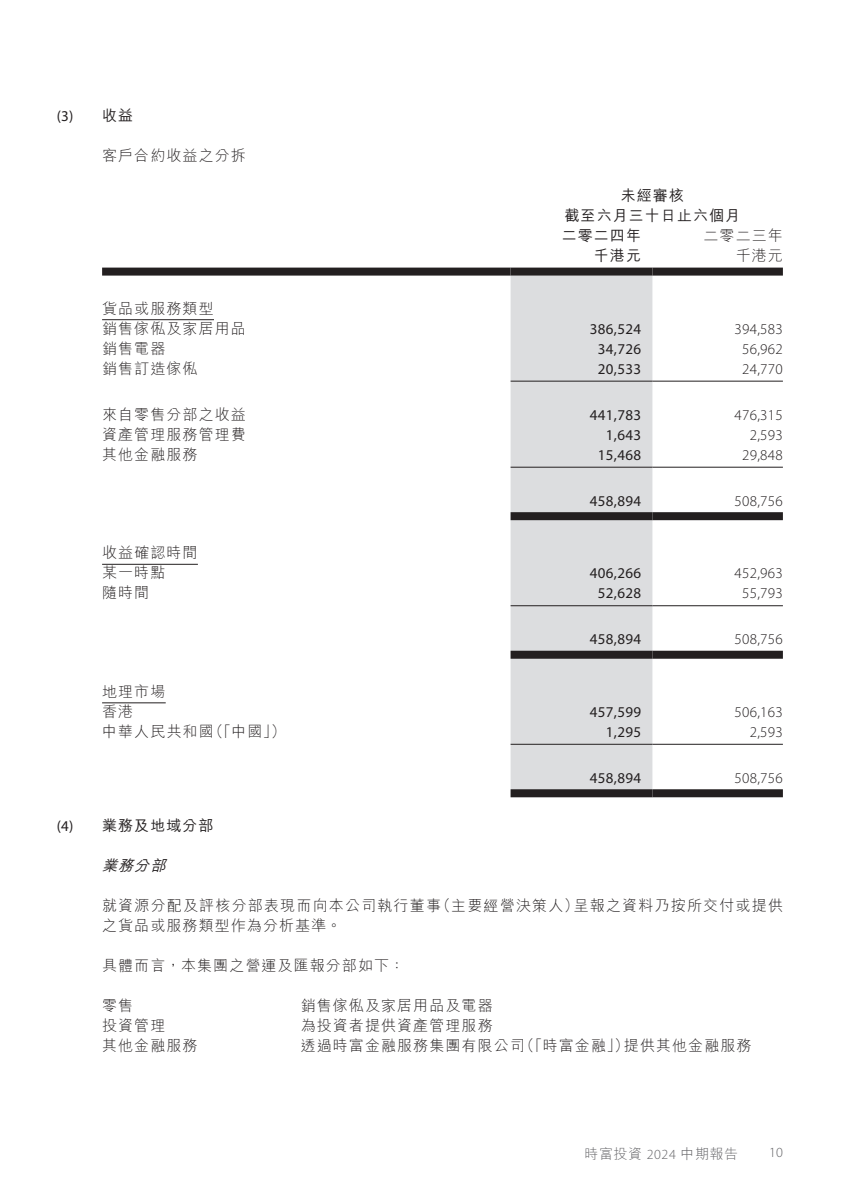
<style>
.page{position:relative;width:851px;height:1191px;background:#fff}
.page>*{position:absolute;margin:0;border:0;box-sizing:border-box;transform-origin:0 0}
._51_N_Table_txt{font:300 15px "M Hei HK";letter-spacing:.07em;color:#231f20}
._06_Notes{font:300 15px/20px "M Hei HK";letter-spacing:.08em;color:#231f20}
._51_N_Table_txt-2{font:300 15px "Myriad Pro";letter-spacing:.02em;color:#231f20}
._51_N_Table_txt-3{font:15px "Myriad Pro";letter-spacing:.02em;color:#231f20}
._51_N_Table_txt-4{font:500 15px "M Hei HK";letter-spacing:.07em;color:#231f20}
._07_NH1{font:500 15px "M Hei HK";letter-spacing:.07em;color:#231f20}
._07_NH1-2{font:15px "Myriad Pro";color:#231f20}
._08_NH2{font:italic 500 15px "M Hei HK";color:#231f20}
.t1{font:300 14px "M Hei HK";letter-spacing:.04em;color:#636366}
.t2{font:300 14px "Myriad Pro";color:#636366}
.s1{font-family:"Myriad Pro"}
</style>
<div class="page">
<div style="left:510px;top:275px;width:142px;height:514px;background:#dcdddf"></div>
<div style="left:102px;top:267px;width:408px;height:8px;background:#231f20"></div>
<div style="left:510px;top:267px;width:142px;height:8px;background:#231f20"></div>
<div style="left:652px;top:267px;width:130px;height:8px;background:#231f20"></div>
<hr style="left:102px;top:319px;width:112px;height:1px;background:#231f20">
<hr style="left:510px;top:381px;width:142px;height:1px;background:#231f20">
<hr style="left:652px;top:381px;width:130px;height:1px;background:#231f20">
<hr style="left:510px;top:467px;width:142px;height:1px;background:#231f20">
<hr style="left:652px;top:467px;width:130px;height:1px;background:#231f20">
<div style="left:510px;top:512px;width:142px;height:8px;background:#231f20"></div>
<div style="left:652px;top:512px;width:130px;height:8px;background:#231f20"></div>
<hr style="left:102px;top:564px;width:96px;height:1px;background:#231f20">
<hr style="left:510px;top:605px;width:142px;height:1px;background:#231f20">
<hr style="left:652px;top:605px;width:130px;height:1px;background:#231f20">
<div style="left:510px;top:650px;width:142px;height:8px;background:#231f20"></div>
<div style="left:652px;top:650px;width:130px;height:8px;background:#231f20"></div>
<hr style="left:102px;top:702px;width:64px;height:1px;background:#231f20">
<hr style="left:510px;top:744px;width:142px;height:1px;background:#231f20">
<hr style="left:652px;top:744px;width:130px;height:1px;background:#231f20">
<div style="left:510px;top:789px;width:142px;height:8px;background:#231f20"></div>
<div style="left:652px;top:789px;width:130px;height:8px;background:#231f20"></div>
<p class="_07_NH1-2" style="left:57px;top:107px;width:18px">3( )</p>
<p class="_07_NH1-2" style="left:57px;top:816px;width:18px">4( )</p>
<p class="_07_NH1" style="left:102px;top:105px;width:33px">收益</p>
<p class="_06_Notes" style="left:102px;top:145px;width:145px">客戶合約收益之分拆</p>
<p class="_51_N_Table_txt" style="left:102px;top:298px;width:113px">貨品或服務類型</p>
<p class="_51_N_Table_txt" style="left:102px;top:318px;width:145px">銷售傢俬及家居用品</p>
<p class="_51_N_Table_txt" style="left:102px;top:338px;width:65px">銷售電器</p>
<p class="_51_N_Table_txt" style="left:102px;top:358px;width:97px">銷售訂造傢俬</p>
<p class="_51_N_Table_txt" style="left:102px;top:404px;width:145px">來自零售分部之收益</p>
<p class="_51_N_Table_txt" style="left:102px;top:424px;width:145px">資產管理服務管理費</p>
<p class="_51_N_Table_txt" style="left:102px;top:444px;width:97px">其他金融服務</p>
<p class="_51_N_Table_txt" style="left:102px;top:542px;width:97px">收益確認時間</p>
<p class="_51_N_Table_txt" style="left:102px;top:562px;width:65px">某一時點</p>
<p class="_51_N_Table_txt" style="left:102px;top:582px;width:49px">隨時間</p>
<p class="_51_N_Table_txt" style="left:102px;top:681px;width:65px">地理市場</p>
<p class="_51_N_Table_txt" style="left:102px;top:701px;width:33px">香港</p>
<p class="_51_N_Table_txt" style="left:208px;top:721px;width:79px">（「中國 (「</p>
<p class="_51_N_Table_txt" style="left:102px;top:721px;width:113px">中華人民共和國</p>
<p class="_07_NH1" style="left:102px;top:814px;width:113px">業務及地域分部</p>
<p class="_08_NH2" style="left:102px;top:854px;width:70px">業務分部</p>
<p class="_51_N_Table_txt-4" style="left:620px;top:185px;width:65px">未經審核</p>
<p class="_51_N_Table_txt-4" style="left:564px;top:205px;width:177px">截至六月三十日止六個月</p>
<p class="_51_N_Table_txt" style="left:703px;top:225px;width:81px">二零二三年</p>
<p class="_51_N_Table_txt-4" style="left:561px;top:225px;width:81px">二零二四年</p>
<p class="_51_N_Table_txt-4" style="left:593px;top:245px;width:49px">千港元</p>
<p class="_51_N_Table_txt" style="left:735px;top:245px;width:49px">千港元</p>
<p class="_51_N_Table_txt-3" style="left:589px;top:319px;width:53px">386,524</p>
<p class="_51_N_Table_txt-2" style="left:734px;top:320px;width:50px">394,583</p>
<p class="_51_N_Table_txt-3" style="left:597px;top:339px;width:45px">34,726</p>
<p class="_51_N_Table_txt-2" style="left:742px;top:340px;width:42px">56,962</p>
<p class="_51_N_Table_txt-3" style="left:597px;top:359px;width:45px">20,533</p>
<p class="_51_N_Table_txt-2" style="left:742px;top:360px;width:42px">24,770</p>
<p class="_51_N_Table_txt-3" style="left:589px;top:405px;width:53px">441,783</p>
<p class="_51_N_Table_txt-2" style="left:734px;top:406px;width:50px">476,315</p>
<p class="_51_N_Table_txt-3" style="left:605px;top:425px;width:37px">1,643</p>
<p class="_51_N_Table_txt-2" style="left:749px;top:426px;width:35px">2,593</p>
<p class="_51_N_Table_txt-3" style="left:597px;top:445px;width:45px">15,468</p>
<p class="_51_N_Table_txt-2" style="left:742px;top:446px;width:42px">29,848</p>
<p class="_51_N_Table_txt-3" style="left:589px;top:491px;width:53px">458,894</p>
<p class="_51_N_Table_txt-2" style="left:734px;top:492px;width:50px">508,756</p>
<p class="_51_N_Table_txt-3" style="left:589px;top:564px;width:53px">406,266</p>
<p class="_51_N_Table_txt-2" style="left:734px;top:564px;width:50px">452,963</p>
<p class="_51_N_Table_txt-3" style="left:597px;top:584px;width:45px">52,628</p>
<p class="_51_N_Table_txt-2" style="left:742px;top:584px;width:42px">55,793</p>
<p class="_51_N_Table_txt-3" style="left:589px;top:630px;width:53px">458,894</p>
<p class="_51_N_Table_txt-2" style="left:734px;top:630px;width:50px">508,756</p>
<p class="_51_N_Table_txt-3" style="left:589px;top:702px;width:53px">457,599</p>
<p class="_51_N_Table_txt-2" style="left:734px;top:703px;width:50px">506,163</p>
<p class="_51_N_Table_txt-3" style="left:605px;top:722px;width:37px">1,295</p>
<p class="_51_N_Table_txt-2" style="left:749px;top:723px;width:35px">2,593</p>
<p class="_51_N_Table_txt-3" style="left:589px;top:768px;width:53px">458,894</p>
<p class="_51_N_Table_txt-2" style="left:734px;top:769px;width:50px">508,756</p>
<p class="_06_Notes" style="left:436px;top:894px;width:144px">（主要經營決策人）</p>
<p class="_06_Notes" style="left:573px;top:894px;width:211px">呈報之資料乃按所交付或提供</p>
<p class="_06_Notes" style="left:102px;top:894px;width:340px">就資源分配及評核分部表現而向本公司執行董事之貨品或服務類型作為分析基準。</p>
<p class="_06_Notes" style="left:102px;top:954px;width:304px">具體而言，本集團之營運及匯報分部如下：</p>
<p class="_51_N_Table_txt" style="left:300px;top:994px;width:193px">銷售傢俬及家居用品及電器</p>
<p class="_51_N_Table_txt" style="left:102px;top:994px;width:33px">零售</p>
<p class="_51_N_Table_txt" style="left:102px;top:1014px;width:65px">投資管理</p>
<p class="_51_N_Table_txt" style="left:102px;top:1034px;width:97px">其他金融服務</p>
<p class="_51_N_Table_txt" style="left:300px;top:1014px;width:193px">為投資者提供資產管理服務</p>
<p class="_51_N_Table_txt" style="left:519px;top:1034px;width:111px">（「時富金融」）</p>
<p class="_51_N_Table_txt" style="left:300px;top:1034px;width:226px">透過時富金融服務集團有限公司</p>
<p class="_51_N_Table_txt" style="left:623px;top:1034px;width:129px">提供其他金融服務</p>
<p class="t1" style="left:584px;top:1143px;width:155px">時富投資 <span class="s1">2024</span> 中期報告</p>
<p class="t2" style="left:769px;top:1143px;width:15px">10</p>
</div>
